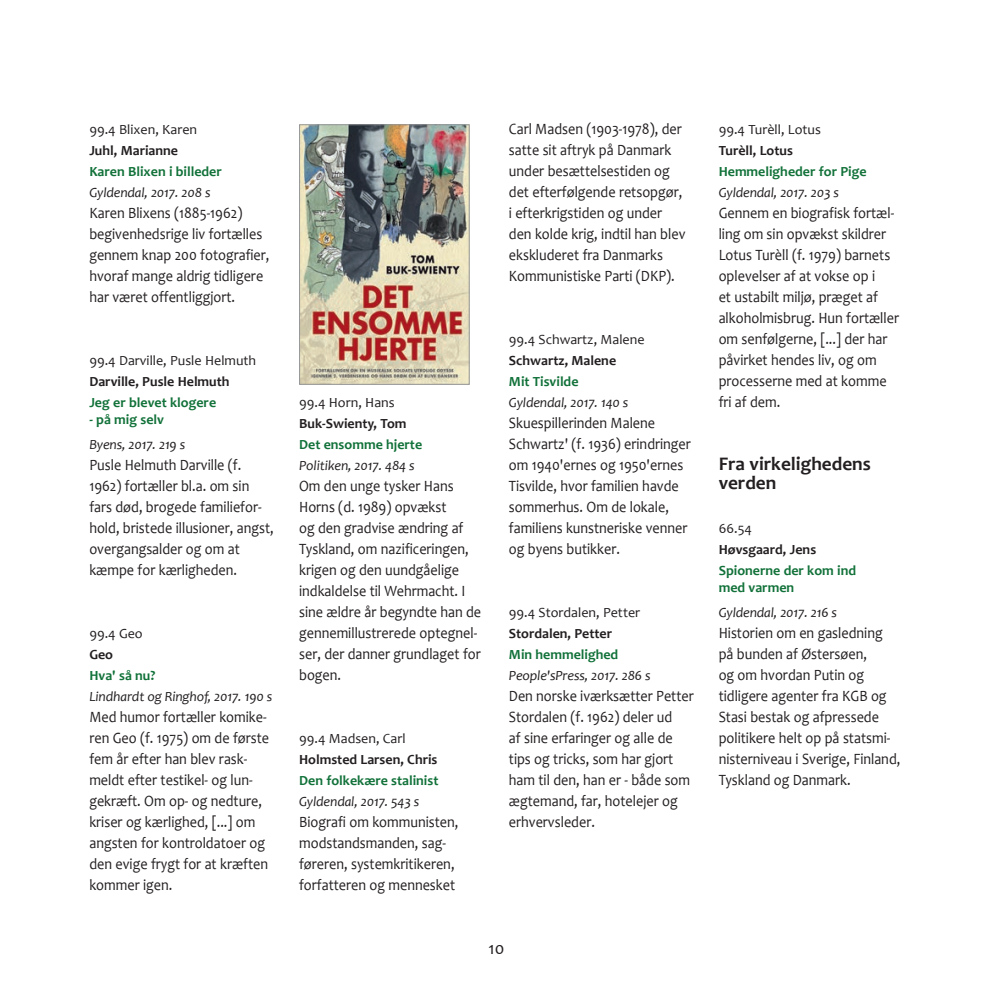
<style>
.page{position:relative;width:993px;height:993px;background:#fff}
.page>*{position:absolute;margin:0;border:0;box-sizing:border-box;transform-origin:0 0}
.t1{font:700 19.25px/19.2px "Candara";color:#231f20}
.t2{font:17.5px "Candara";color:#231f20}
.t3{font:15.75px/21px "Candara";color:#231f20;scale:.9 1}
.t4{font:italic 14px "Candara";letter-spacing:-.01em;color:#231f20}
.t5{font:700 14px/16.6px "Candara";color:#117139}
.t6{font:14px "Candara";color:#231f20}
.t7{font:700 14px "Candara";color:#231f20}
</style>
<div class="page">
<img style="left:301px;top:126px;width:166px;height:256px">
<div style="left:299px;top:124px;width:170px;height:260px;border:1px solid #939598"></div>
<p class="t6" style="left:89px;top:121px;width:109px">99.4 Blixen, Karen</p>
<p class="t7" style="left:89px;top:142px;width:90px">Juhl, Marianne</p>
<p class="t5" style="left:89px;top:163px;width:134px">Karen Blixen i billeder</p>
<p class="t4" style="left:89px;top:184px;width:123px">Gyldendal, 2017. 208 s</p>
<p class="t3" style="left:89px;top:202px;width:201px">Karen Blixens (1885-1962) begivenhedsrige liv fortælles gennem knap 200 fotografier, hvoraf mange aldrig tidligere har været offentliggjort.</p>
<p class="t6" style="left:89px;top:352px;width:168px">99.4 Darville, Pusle Helmuth</p>
<p class="t7" style="left:89px;top:373px;width:142px">Darville, Pusle Helmuth</p>
<p class="t5" style="left:89px;top:394px;width:128px">Jeg er blevet klogere</p>
<p class="t5" style="left:89px;top:410px;width:76px">- på mig selv</p>
<p class="t4" style="left:89px;top:436px;width:97px">Byens, 2017. 219 s</p>
<p class="t3" style="left:89px;top:454px;width:206px">Pusle Helmuth Darville (f.<br>1962) fortæller bl.a. om sin fars død, brogede familiefor&shy;hold, bristede illusioner, angst, overgangsalder og om at kæmpe for kærligheden.</p>
<p class="t6" style="left:89px;top:625px;width:55px">99.4 Geo</p>
<p class="t7" style="left:89px;top:646px;width:25px">Geo</p>
<p class="t5" style="left:89px;top:667px;width:68px">Hva' så nu?</p>
<p class="t4" style="left:89px;top:688px;width:184px">Lindhardt og Ringhof, 2017. 190 s</p>
<p class="t3" style="left:89px;top:706px;width:201px">Med humor fortæller komike&shy;ren Geo (f. 1975) om de første fem år efter han blev rask&shy;meldt efter testikel- og lun&shy;gekræft. Om op- og nedture, kriser og kærlighed, [...] om angsten for kontroldatoer og den evige frygt for at kræften kommer igen.</p>
<p class="t6" style="left:299px;top:394px;width:97px">99.4 Horn, Hans</p>
<p class="t7" style="left:299px;top:415px;width:109px">Buk-Swienty, Tom</p>
<p class="t5" style="left:299px;top:436px;width:124px">Det ensomme hjerte</p>
<p class="t4" style="left:299px;top:457px;width:117px">Politiken, 2017. 484 s</p>
<p class="t3" style="left:299px;top:475px;width:204px">Om den unge tysker Hans<br>Horns (d. 1989) opvækst<br>og den gradvise ændring af<br>Tyskland, om nazificeringen, krigen og den uundgåelige indkaldelse til Wehrmacht. I sine ældre år begyndte han de gennemillustrerede optegnel&shy;ser, der danner grundlaget for bogen.</p>
<p class="t6" style="left:299px;top:730px;width:108px">99.4 Madsen, Carl</p>
<p class="t7" style="left:299px;top:751px;width:140px">Holmsted Larsen, Chris</p>
<p class="t5" style="left:299px;top:772px;width:141px">Den folkekære stalinist</p>
<p class="t4" style="left:299px;top:793px;width:122px">Gyldendal, 2017. 543 s</p>
<p class="t3" style="left:299px;top:811px;width:178px">Biografi om kommunisten, modstandsmanden, sag&shy;føreren, systemkritikeren, forfatteren og mennesket</p>
<p class="t3" style="left:508px;top:118px;width:198px">Carl Madsen (1903-1978), der satte sit aftryk på Danmark under besættelsestiden og det efterfølgende retsopgør, i efterkrigstiden og under den kolde krig, indtil han blev ekskluderet fra Danmarks<br>Kommunistiske Parti (DKP).</p>
<p class="t6" style="left:508px;top:331px;width:137px">99.4 Schwartz, Malene</p>
<p class="t7" style="left:508px;top:352px;width:109px">Schwartz, Malene</p>
<p class="t5" style="left:508px;top:373px;width:71px">Mit Tisvilde</p>
<p class="t4" style="left:508px;top:394px;width:121px">Gyldendal, 2017. 140 s</p>
<p class="t3" style="left:508px;top:412px;width:204px">Skuespillerinden Malene<br>Schwartz' (f. 1936) erindringer om 1940'ernes og 1950'ernes<br>Tisvilde, hvor familien havde sommerhus. Om de lokale, familiens kunstneriske venner og byens butikker.</p>
<p class="t6" style="left:508px;top:604px;width:133px">99.4 Stordalen, Petter</p>
<p class="t7" style="left:508px;top:625px;width:105px">Stordalen, Petter</p>
<p class="t5" style="left:508px;top:646px;width:111px">Min hemmelighed</p>
<p class="t4" style="left:508px;top:667px;width:143px">People'sPress, 2017. 286 s</p>
<p class="t3" style="left:508px;top:685px;width:207px">Den norske iværksætter Petter<br>Stordalen (f. 1962) deler ud<br>af sine erfaringer og alle de tips og tricks, som har gjort ham til den, han er - både som ægtemand, far, hotelejer og erhvervsleder.</p>
<p class="t2" style="left:488px;top:936px;width:17px">10</p>
<p class="t6" style="left:718px;top:121px;width:104px">99.4 Turèll, Lotus</p>
<p class="t7" style="left:718px;top:142px;width:76px">Turèll, Lotus</p>
<p class="t5" style="left:718px;top:163px;width:149px">Hemmeligheder for Pige</p>
<p class="t4" style="left:718px;top:184px;width:122px">Gyldendal, 2017. 203 s</p>
<p class="t3" style="left:718px;top:202px;width:202px">Gennem en biografisk fortæl&shy;ling om sin opvækst skildrer<br>Lotus Turèll (f. 1979) barnets oplevelser af at vokse op i<br>et ustabilt miljø, præget af alkoholmisbrug. Hun fortæller om senfølgerne, [...] der har påvirket hendes liv, og om processerne med at komme fri af dem.</p>
<p class="t1" style="left:718px;top:454px;width:154px">Fra virkelighedens verden</p>
<p class="t6" style="left:718px;top:520px;width:35px">66.54</p>
<p class="t7" style="left:718px;top:541px;width:99px">Høvsgaard, Jens</p>
<p class="t5" style="left:718px;top:562px;width:139px">Spionerne der kom ind med varmen</p>
<p class="t4" style="left:718px;top:604px;width:120px">Gyldendal, 2017. 216 s</p>
<p class="t3" style="left:718px;top:622px;width:203px">Historien om en gasledning på bunden af Østersøen,<br>og om hvordan Putin og tidligere agenter fra KGB og<br>Stasi bestak og afpressede politikere helt op på statsmi&shy;nisterniveau i Sverige, Finland,<br>Tyskland og Danmark.</p>
</div>
